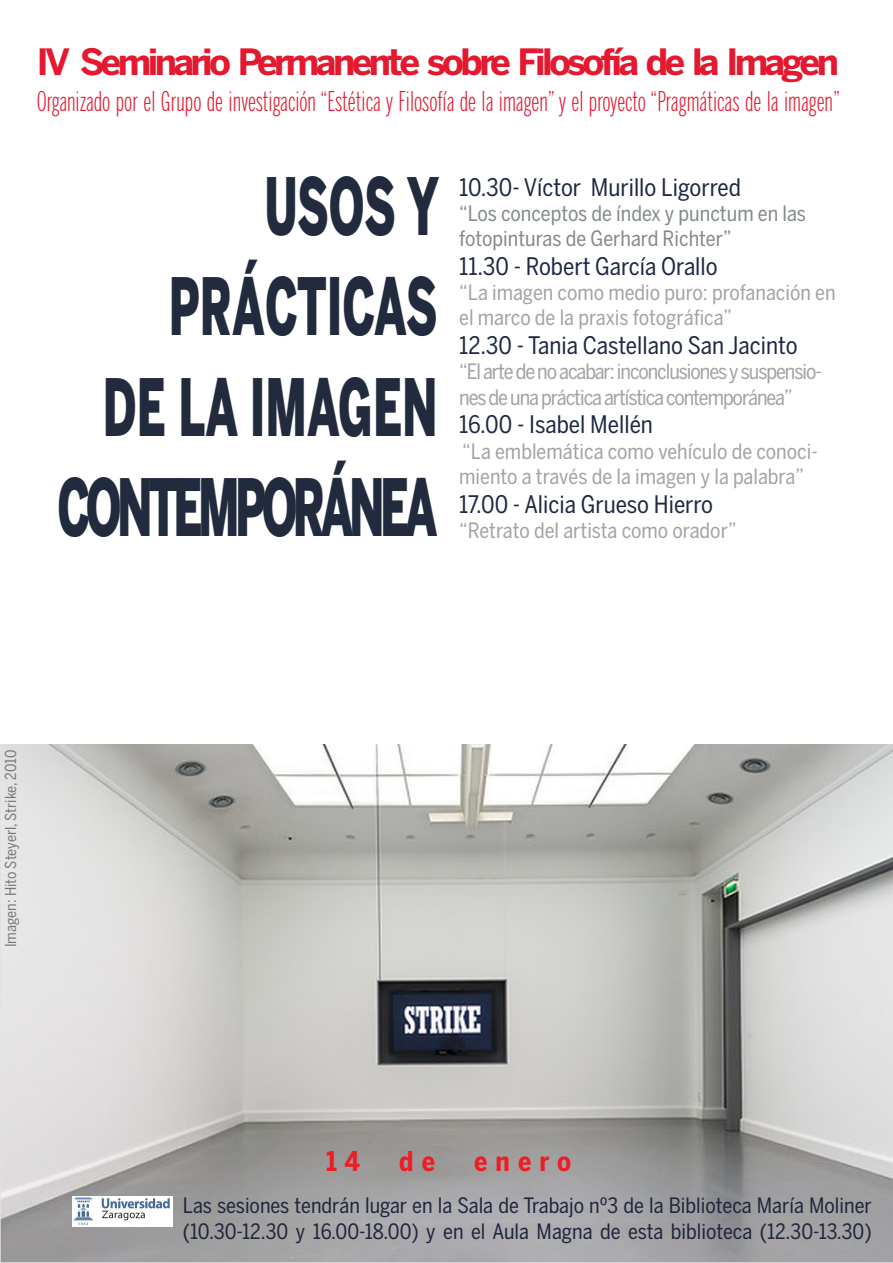
<style>
.page{position:relative;width:893px;height:1263px;background:#fff}
.page>*{position:absolute;margin:0;border:0;box-sizing:border-box;transform-origin:0 0}
.t1{font:900 78.3px/100.5px "Benton Sans";letter-spacing:-.03em;color:#222a3d;text-align:right;scale:.57 1}
.t2{font:700 36px "Benton Sans";letter-spacing:-.1em;color:#e4182f}
.t3{font:300 27px "Benton Sans Extra Comp";color:#e4182f}
.t4{font:700 27px "Benton Sans Cond";letter-spacing:.3em;color:#ee1d23}
.t5{font:24px "Benton Sans Cond";color:#1e2843}
.t6{font:21px/25.2px "Benton Sans Cond";letter-spacing:-.005em;color:#a2a3a7}
.t7{font:21px/25.2px "Benton Sans Cond";color:#1f253b}
.t8{font:21px/25.2px "Benton Sans Cond";letter-spacing:-.05em;color:#a2a3a7}
.t9{font:21px/25.2px "Benton Sans Cond";color:#838a8b}
.t10{font:15px "Benton Sans Cond";color:#77787b}
</style>
<div class="page">
<svg style="left:0;top:744px;width:893px;height:519px;background:#bbbbb9"></svg>
<img style="left:72px;top:1197px;width:101px;height:30px">
<p class="t2" style="left:37px;top:40px;width:804px">IV Seminario Permanente sobre Filosofía de la Imagen</p>
<p class="t3" style="left:37px;top:85px;width:805px">Organizado por el Grupo de investigación “Estética y Filosofía de la imagen” y el proyecto “Pragmáticas de la imagen”</p>
<p class="t1" style="left:58px;top:155px;width:671px">USOS Y<br>PRÁCTICAS<br>DE LA IMAGEN<br>CONTEMPORÁNEA</p>
<p class="t5" style="left:459px;top:173px;width:283px">10.30- Víctor Murillo Ligorred</p>
<p class="t9" style="left:459px;top:200px;width:348px">“Los conceptos de índex y punctum en las fotopinturas de Gerhard Richter”</p>
<p class="t5" style="left:459px;top:252px;width:260px">11.30 - Robert García Orallo</p>
<p class="t6" style="left:459px;top:280px;width:378px">“La imagen como medio puro: profanación en el marco de la praxis fotográfica”</p>
<p class="t5" style="left:459px;top:331px;width:340px">12.30 - Tania Castellano San Jacinto</p>
<p class="t8" style="left:459px;top:359px;width:364px">“El arte de no acabar: inconclusiones y suspensio&shy;nes de una práctica artística contemporánea”</p>
<p class="t5" style="left:459px;top:411px;width:195px">16.00 - Isabel Mellén</p>
<p class="t6" style="left:459px;top:438px;width:360px">“La emblemática como vehículo de conoci&shy;miento a través de la imagen y la palabra”</p>
<p class="t5" style="left:459px;top:490px;width:255px">17.00 - Alicia Grueso Hierro</p>
<p class="t6" style="left:459px;top:517px;width:279px">“Retrato del artista como orador”</p>
<p class="t10" style="left:2px;top:947px;width:199px;rotate:-90deg">Imagen: Hito Steyerl, Strike, 2010</p>
<p class="t4" style="left:326px;top:1145px;width:36px">1 4</p>
<p class="t4" style="left:399px;top:1145px;width:37px">d e</p>
<p class="t4" style="left:474px;top:1145px;width:99px">enero</p>
<p class="t7" style="left:183px;top:1193px;width:690px">Las sesiones tendrán lugar en la Sala de Trabajo nº3 de la Biblioteca María Moliner (10.30-12.30 y 16.00-18.00) y en el Aula Magna de esta biblioteca (12.30-13.30)</p>
</div>
